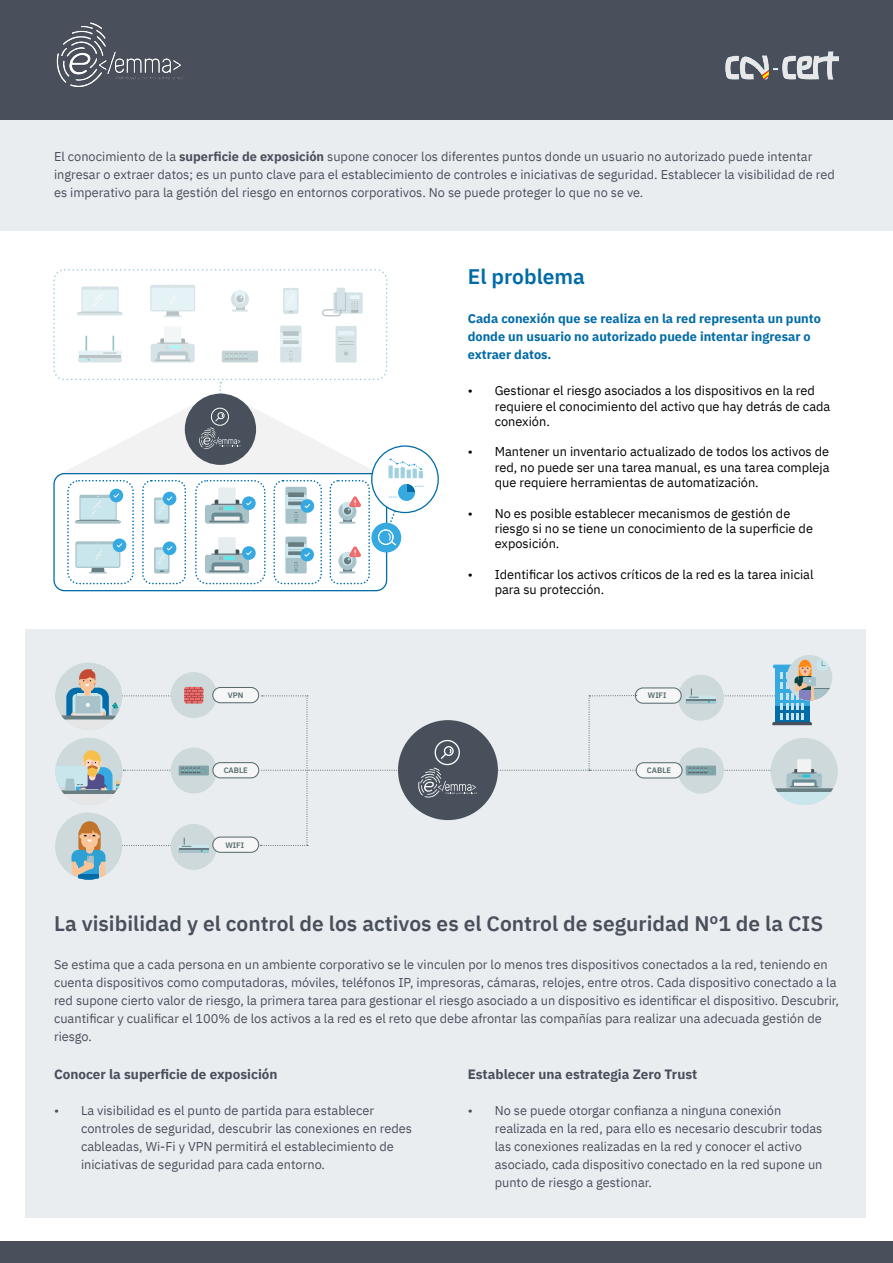
<style>
.page{position:relative;width:893px;height:1263px;background:#fff}
.page>*{position:absolute;margin:0;border:0;box-sizing:border-box;transform-origin:0 0}
.t1{font:600 21px "IBM Plex Sans";color:#49505c}
.t2{font:600 21px "IBM Plex Sans";color:#006ba6}
.Texto{font:700 13.5px "IBM Plex Sans";color:#49505c}
.Texto-2{font:12.75px/18px "IBM Plex Sans";color:#4b4f5c}
.t3{font:12.75px/15.3px "IBM Plex Sans";color:#000}
.Texto-3{font:700 12.75px/18px "IBM Plex Sans";color:#006ba6}
.t4{font:600 7.8px "IBM Plex Sans";color:#566b6d}
.s1{font-weight:700}
</style>
<div class="page">
<div style="left:0;top:1242px;width:893px;height:21px;background:#49505c"></div>
<div style="left:0;top:119px;width:893px;height:112px;background:#eaedf0"></div>
<div style="left:0;top:0;width:893px;height:119px;background:#49505c"></div>
<div style="left:26px;top:629px;width:840px;height:588px;background:#eaedf0"></div>
<div style="left:55px;top:663px;width:67px;height:67px;background:#cdd9db;border-radius:50%"></div>
<div style="left:171px;top:672px;width:46px;height:46px;background:#cdd9db;border-radius:50%"></div>
<svg style="left:55px;top:669px;width:148px;height:61px"></svg>
<div style="left:213px;top:687px;width:46px;height:16px;background:#f6f6f6;border-radius:8px"></div>
<div style="left:212px;top:687px;width:47px;height:16px;border:1px solid #566b6d;border-radius:8px"></div>
<div style="left:55px;top:738px;width:67px;height:67px;background:#cdd9db;border-radius:50%"></div>
<div style="left:171px;top:747px;width:46px;height:46px;background:#cdd9db;border-radius:50%"></div>
<div style="left:179px;top:766px;width:30px;height:9px;background:#84a3a8"></div>
<svg style="left:55px;top:750px;width:152px;height:55px"></svg>
<div style="left:213px;top:763px;width:46px;height:15px;background:#f6f6f6;border-radius:8px"></div>
<div style="left:212px;top:762px;width:47px;height:16px;border:1px solid #566b6d;border-radius:8px"></div>
<div style="left:771px;top:738px;width:67px;height:67px;background:#cdd9db;border-radius:50%"></div>
<div style="left:171px;top:824px;width:46px;height:46px;background:#cdd9db;border-radius:50%"></div>
<svg style="left:55px;top:812px;width:154px;height:68px"></svg>
<div style="left:213px;top:837px;width:46px;height:15px;background:#f6f6f6;border-radius:8px"></div>
<div style="left:212px;top:836px;width:47px;height:17px;border:1px solid #566b6d;border-radius:8px"></div>
<div style="left:787px;top:655px;width:45px;height:46px;background:#cdd9db;border-radius:50%"></div>
<svg style="left:260px;top:660px;width:573px;height:186px"></svg>
<div style="left:53px;top:269px;width:334px;height:111px;border:2px dashed #a0d1e0;border-radius:10px"></div>
<svg style="left:219px;top:382px;width:2px;height:12px"></svg>
<div style="left:53px;top:473px;width:334px;height:118px;border:1px solid #006da8;border-radius:10px"></div>
<svg style="left:78px;top:336px;width:44px;height:26px"></svg>
<div style="left:280px;top:326px;width:21px;height:36px;background:#d6e3e6;border-radius:2px"></div>
<div style="left:280px;top:333px;width:21px;height:14px;background:#e6f3f6"></div>
<div style="left:283px;top:331px;width:16px;height:5px;background:#b9c3c5"></div>
<svg style="left:289px;top:351px;width:4px;height:10px"></svg>
<svg style="left:283px;top:338px;width:15px;height:1px"></svg>
<svg style="left:283px;top:340px;width:16px;height:4px"></svg>
<div style="left:222px;top:351px;width:36px;height:11px;background:#c4d3d6"></div>
<svg style="left:225px;top:353px;width:30px;height:7px"></svg>
<div style="left:151px;top:344px;width:44px;height:18px;background:#d6e3e6;border-radius:3px"></div>
<hr style="left:155px;top:359px;width:35px;height:2px;background:#687d82">
<svg style="left:157px;top:327px;width:35px;height:32px"></svg>
<div style="left:150px;top:285px;width:45px;height:26px;background:#d8e4e7;border-radius:2px"></div>
<div style="left:151px;top:288px;width:43px;height:22px;background:#e6f3f6"></div>
<svg style="left:164px;top:294px;width:18px;height:23px"></svg>
<div style="left:81px;top:286px;width:38px;height:27px;background:#eaf0f2;border-radius:2px"></div>
<svg style="left:77px;top:287px;width:46px;height:28px"></svg>
<svg style="left:283px;top:288px;width:16px;height:26px"></svg>
<div style="left:236px;top:302px;width:8px;height:8px;background:#bfc9cc"></div>
<div style="left:231px;top:290px;width:18px;height:18px;background:#d6e3e6;border-radius:50%"></div>
<svg style="left:235px;top:290px;width:10px;height:14px"></svg>
<svg style="left:232px;top:310px;width:16px;height:2px"></svg>
<div style="left:333px;top:292px;width:30px;height:22px;background:#d6e3e6;border-radius:2px"></div>
<div style="left:337px;top:288px;width:8px;height:22px;background:#d6e3e6"></div>
<div style="left:322px;top:309px;width:19px;height:7px;border:1px solid #687d82;border-radius:3px"></div>
<svg style="left:331px;top:292px;width:29px;height:21px"></svg>
<div style="left:336px;top:326px;width:21px;height:36px;background:#d6e3e6;border-radius:2px"></div>
<hr style="left:338px;top:331px;width:16px;height:4px;background:#e6f3f6">
<svg style="left:344px;top:351px;width:4px;height:5px"></svg>
<svg style="left:338px;top:337px;width:16px;height:8px"></svg>
<div style="left:67px;top:480px;width:67px;height:104px;border:2px dashed #006da8;border-radius:11px"></div>
<div style="left:142px;top:480px;width:44px;height:104px;border:2px dashed #006da8;border-radius:9px"></div>
<div style="left:195px;top:480px;width:71px;height:104px;border:2px dashed #006da8;border-radius:11px"></div>
<div style="left:273px;top:480px;width:49px;height:104px;border:2px dashed #006da8;border-radius:9px"></div>
<div style="left:329px;top:480px;width:41px;height:104px;border:2px dashed #006da8;border-radius:8px"></div>
<div style="left:185px;top:394px;width:71px;height:71px;background:#47505b;border-radius:50%"></div>
<svg style="left:59px;top:403px;width:364px;height:170px"></svg>
<img style="left:56px;top:22px;width:127px;height:65px">
<img style="left:726px;top:51px;width:113px;height:29px">
<p class="Texto-2" style="left:54px;top:146px;width:782px">El conocimiento de la <span class="s1">superficie de exposición</span> supone conocer los diferentes puntos donde un usuario no autorizado puede intentar ingresar o extraer datos; es un punto clave para el establecimiento de controles e iniciativas de seguridad. Establecer la visibilidad de red es imperativo para la gestión del riesgo en entornos corporativos. No se puede proteger lo que no se ve.</p>
<p class="t2" style="left:468px;top:260px;width:119px">El problema</p>
<p class="Texto-3" style="left:468px;top:309px;width:355px">Cada conexión que se realiza en la red representa un punto donde un usuario no autorizado puede intentar ingresar o extraer datos.</p>
<p class="t4" style="left:228px;top:689px;width:17px">VPN</p>
<p class="t3" style="left:495px;top:382px;width:337px;text-indent:-27px">• Gestionar el riesgo asociados a los dispositivos en la red requiere el conocimiento del activo que hay detrás de cada conexión.</p>
<p class="t3" style="left:495px;top:443px;width:336px;text-align:justify;text-indent:-27px">• Mantener un inventario actualizado de todos los activos de red, no puede ser una tarea manual, es una tarea compleja que requiere herramientas de automatización.</p>
<p class="t3" style="left:495px;top:504px;width:320px;text-indent:-27px">• No es posible establecer mecanismos de gestión de riesgo si no se tiene un conocimiento de la superficie de exposición.</p>
<p class="t3" style="left:495px;top:566px;width:320px;text-indent:-27px">• Identificar los activos críticos de la red es la tarea inicial para su protección.</p>
<p class="t4" style="left:648px;top:689px;width:20px">WIFI</p>
<p class="t4" style="left:224px;top:764px;width:26px">CABLE</p>
<p class="t4" style="left:647px;top:764px;width:26px">CABLE</p>
<p class="t4" style="left:225px;top:839px;width:20px">WIFI</p>
<p class="t1" style="left:54px;top:907px;width:771px">La visibilidad y el control de los activos es el Control de seguridad Nº1 de la CIS</p>
<p class="Texto-2" style="left:54px;top:954px;width:787px">Se estima que a cada persona en un ambiente corporativo se le vinculen por lo menos tres dispositivos conectados a la red, teniendo en cuenta dispositivos como computadoras, móviles, teléfonos IP, impresoras, cámaras, relojes, entre otros. Cada dispositivo conectado a la red supone cierto valor de riesgo, la primera tarea para gestionar el riesgo asociado a un dispositivo es identificar el dispositivo. Descubrir, cuantificar y cualificar el 100% de los activos a la red es el reto que debe afrontar las compañías para realizar una adecuada gestión de riesgo.</p>
<p class="Texto" style="left:54px;top:1063px;width:225px">Conocer la superficie de exposición</p>
<p class="Texto-2" style="left:81px;top:1100px;width:333px;text-indent:-27px">• La visibilidad es el punto de partida para establecer controles de seguridad, descubrir las conexiones en redes cableadas, Wi-Fi y VPN permitirá el establecimiento de iniciativas de seguridad para cada entorno.</p>
<p class="Texto" style="left:468px;top:1063px;width:231px">Establecer una estrategia Zero Trust</p>
<p class="Texto-2" style="left:495px;top:1100px;width:329px;text-indent:-27px">• No se puede otorgar confianza a ninguna conexión realizada en la red, para ello es necesario descubrir todas las conexiones realizadas en la red y conocer el activo asociado, cada dispositivo conectado en la red supone un punto de riesgo a gestionar.</p>
</div>
